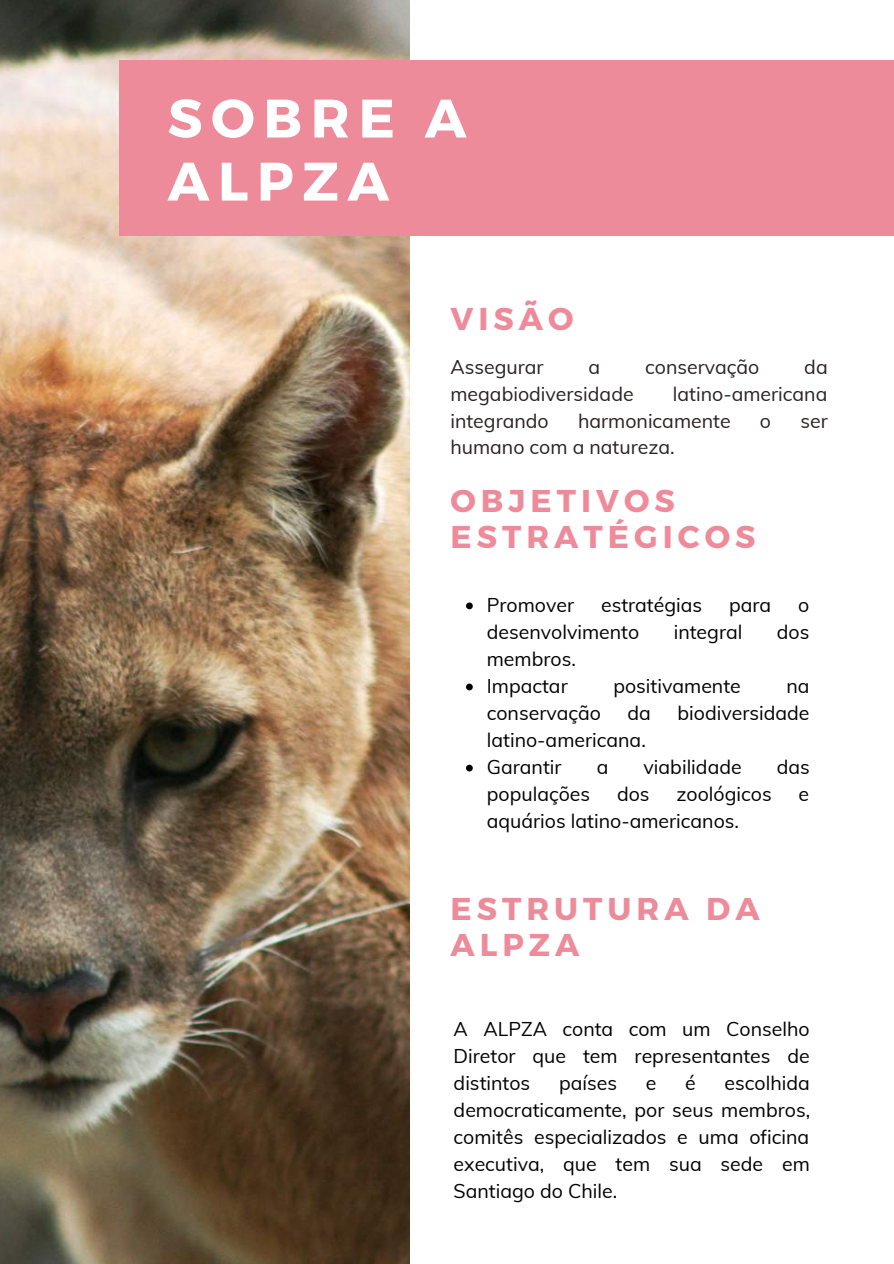
<style>
.page{position:relative;width:894px;height:1264px;background:#fff}
.page>*{position:absolute;margin:0;border:0;box-sizing:border-box;transform-origin:0 0}
.t1{font:700 54px/63px "Montserrat";letter-spacing:.16em;color:#fff}
.t2{font:700 31.5px/36px "Montserrat";letter-spacing:.16em;color:#ee8b9a}
.t3{font:19.5px/27px "Muli";color:#000}
.t4{font:19.5px "Muli";color:#282120}
</style>
<div class="page">
<img style="left:0;top:0;width:409px;height:1263px">
<div style="left:119px;top:60px;width:774px;height:175px;background:#ee8b9a"></div>
<svg style="left:466px;top:602px;width:6px;height:7px"></svg>
<svg style="left:466px;top:683px;width:6px;height:7px"></svg>
<svg style="left:466px;top:764px;width:6px;height:7px"></svg>
<h1 class="t1" style="left:168px;top:84px;width:300px">SOBRE A<br>ALPZA</h1>
<h2 class="t2" style="left:450px;top:299px;width:125px">VISÃO</h2>
<p class="t4" style="left:450px;top:354px;width:95px">Assegurar</p>
<p class="t4" style="left:588px;top:354px;width:13px">a</p>
<p class="t4" style="left:645px;top:354px;width:116px">conservação</p>
<p class="t4" style="left:804px;top:354px;width:25px">da</p>
<p class="t4" style="left:450px;top:381px;width:185px">megabiodiversidade</p>
<p class="t4" style="left:672px;top:381px;width:156px">latino-americana</p>
<p class="t4" style="left:450px;top:408px;width:100px">integrando</p>
<p class="t4" style="left:578px;top:408px;width:154px">harmonicamente</p>
<p class="t4" style="left:759px;top:408px;width:13px">o</p>
<p class="t4" style="left:800px;top:408px;width:29px">ser</p>
<p class="t4" style="left:450px;top:435px;width:226px">humano com a natureza.</p>
<h2 class="t2" style="left:450px;top:481px;width:306px">OBJETIVOS<br>ESTRATÉGICOS</h2>
<p class="t3" style="left:486px;top:590px;width:89px">Promover</p>
<p class="t3" style="left:601px;top:590px;width:103px">estratégias</p>
<p class="t3" style="left:729px;top:590px;width:44px">para</p>
<p class="t3" style="left:798px;top:590px;width:13px">o</p>
<p class="t3" style="left:486px;top:617px;width:154px">desenvolvimento</p>
<p class="t3" style="left:673px;top:617px;width:70px">integral</p>
<p class="t3" style="left:776px;top:617px;width:34px">dos</p>
<p class="t3" style="left:486px;top:644px;width:91px">membros.<br>Impactar</p>
<p class="t3" style="left:613px;top:671px;width:129px">positivamente</p>
<p class="t3" style="left:786px;top:671px;width:25px">na</p>
<p class="t3" style="left:486px;top:698px;width:116px">conservação</p>
<p class="t3" style="left:627px;top:698px;width:25px">da</p>
<p class="t3" style="left:677px;top:698px;width:133px">biodiversidade</p>
<p class="t3" style="left:486px;top:725px;width:160px">latino-americana.<br>Garantir</p>
<p class="t3" style="left:596px;top:753px;width:13px">a</p>
<p class="t3" style="left:643px;top:753px;width:100px">viabilidade</p>
<p class="t3" style="left:776px;top:753px;width:35px">das</p>
<p class="t3" style="left:486px;top:780px;width:105px">populações</p>
<p class="t3" style="left:617px;top:780px;width:34px">dos</p>
<p class="t3" style="left:676px;top:780px;width:97px">zoológicos</p>
<p class="t3" style="left:798px;top:780px;width:12px">e</p>
<p class="t3" style="left:486px;top:807px;width:254px">aquários latino-americanos.</p>
<h2 class="t2" style="left:450px;top:889px;width:311px">ESTRUTURA DA<br>ALPZA</h2>
<p class="t3" style="left:453px;top:1015px;width:357px;text-align:justify">A ALPZA conta com um Conselho Diretor que tem representantes de distintos</p>
<p class="t3" style="left:559px;top:1069px;width:60px">países</p>
<p class="t3" style="left:645px;top:1069px;width:12px">e</p>
<p class="t3" style="left:685px;top:1069px;width:12px">é</p>
<p class="t3" style="left:453px;top:1069px;width:358px;text-align:justify;text-indent:271px">escolhida democraticamente, por seus membros, comitês especializados e uma oficina executiva, que tem sua sede em Santiago do Chile.</p>
</div>
